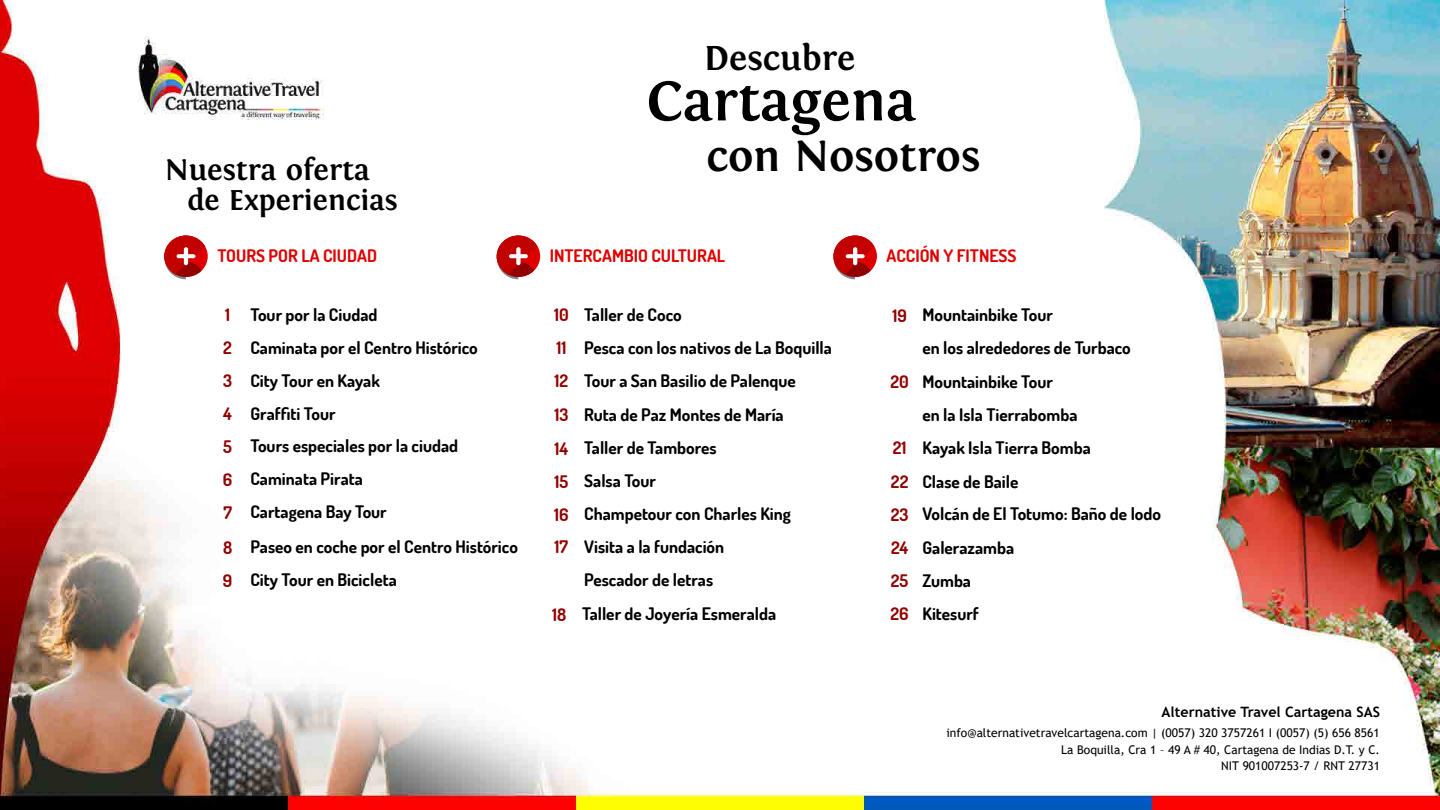
<style>
.page{position:relative;width:1440px;height:810px;background:#fff}
.page>*{position:absolute;margin:0;border:0;box-sizing:border-box;transform-origin:0 0}
.t1{font:700 58.5px "Fontin";color:#000}
.t2{font:700 45px "Fontin";color:#000}
.t3{font:700 36px "Fontin";color:#000}
.t4{font:700 30.75px "Fontin";color:#000}
.t5{font:700 30px "Fontin";color:#000}
.t6{font:700 17.25px/32.8px "Dosis";color:#000}
.t7{font:700 17.25px "Dosis";color:#de0000}
.t8{font:700 17.25px/33.5px "Dosis";color:#920000}
.t9{font:700 14.25px "Trebuchet MS";color:#000}
.t10{font:12px/16.5px "Trebuchet MS";color:#000;text-align:right}
.s1{color:#920000}
</style>
<div class="page">
<img style="left:0;top:0;width:1440px;height:810px">
<svg style="left:164px;top:236px;width:44px;height:43px"></svg>
<svg style="left:497px;top:236px;width:43px;height:43px"></svg>
<svg style="left:833px;top:236px;width:44px;height:43px"></svg>
<h3 class="t3" style="left:704px;top:38px;width:153px">Descubre</h3>
<h1 class="t1" style="left:646px;top:68px;width:271px">Cartagena</h1>
<h2 class="t2" style="left:706px;top:131px;width:275px">con Nosotros</h2>
<h3 class="t4" style="left:165px;top:153px;width:207px">Nuestra oferta</h3>
<h3 class="t5" style="left:187px;top:184px;width:212px">de Experiencias</h3>
<p class="t7" style="left:217px;top:244px;width:161px">TOURS POR LA CIUDAD</p>
<p class="t7" style="left:550px;top:244px;width:177px">INTERCAMBIO CULTURAL</p>
<p class="t7" style="left:887px;top:244px;width:132px">ACCIÓN Y FITNESS</p>
<p class="t6" style="left:250px;top:298px;width:128px">Tour por la Ciudad</p>
<p class="t6" style="left:584px;top:298px;width:99px">Taller de Coco</p>
<p class="t6" style="left:250px;top:331px;width:229px">Caminata por el Centro Histórico</p>
<p class="t6" style="left:923px;top:298px;width:132px">Mountainbike Tour</p>
<p class="t8" style="left:225px;top:298px;width:6px">1</p>
<p class="t8" style="left:554px;top:298px;width:16px">10</p>
<p class="t8" style="left:223px;top:331px;width:10px">2</p>
<p class="t8" style="left:892px;top:299px;width:16px">19</p>
<p class="t6" style="left:584px;top:331px;width:249px">Pesca con los nativos de La Boquilla</p>
<p class="t6" style="left:923px;top:331px;width:210px">en los alrededores de Turbaco</p>
<p class="t8" style="left:556px;top:331px;width:11px">11</p>
<p class="t6" style="left:251px;top:363px;width:131px">City Tour en Kayak</p>
<p class="t6" style="left:584px;top:363px;width:213px">Tour a San Basilio de Palenque</p>
<p class="t6" style="left:251px;top:396px;width:87px">Graffiti Tour</p>
<p class="t8" style="left:223px;top:364px;width:10px">3</p>
<p class="t8" style="left:555px;top:364px;width:15px">12</p>
<p class="t8" style="left:223px;top:397px;width:10px">4</p>
<p class="t6" style="left:584px;top:397px;width:201px;line-height:33.5px">Ruta de Paz Montes de María<br>Taller de Tambores</p>
<p class="t8" style="left:554px;top:398px;width:15px">13<br>14</p>
<p class="t6" style="left:250px;top:429px;width:209px">Tours especiales por la ciudad</p>
<p class="t8" style="left:223px;top:430px;width:10px">5</p>
<p class="t8" style="left:890px;top:365px;width:20px">20</p>
<p class="t8" style="left:893px;top:431px;width:15px">21</p>
<p class="t6" style="left:250px;top:462px;width:114px">Caminata Pirata</p>
<p class="t8" style="left:223px;top:463px;width:11px">6</p>
<p class="t6" style="left:584px;top:464px;width:73px">Salsa Tour</p>
<p class="t8" style="left:555px;top:464px;width:15px">15</p>
<p class="t8" style="left:891px;top:465px;width:19px;line-height:32.9px">22<br>23</p>
<p class="t6" style="left:251px;top:495px;width:138px">Cartagena Bay Tour</p>
<p class="t6" style="left:584px;top:497px;width:208px">Champetour con Charles King<br>Visita a la fundación<br>Pescador de letras</p>
<p class="t8" style="left:223px;top:496px;width:10px">7</p>
<p class="t8" style="left:554px;top:498px;width:16px;line-height:32.8px">16<br>17</p>
<p class="t6" style="left:250px;top:530px;width:269px">Paseo en coche por el Centro Histórico<br>City Tour en Bicicleta</p>
<p class="t8" style="left:223px;top:531px;width:11px">8</p>
<p class="t8" style="left:891px;top:531px;width:19px">24</p>
<p class="t8" style="left:223px;top:564px;width:11px">9</p>
<p class="t8" style="left:891px;top:564px;width:19px">25</p>
<p class="t6" style="left:552px;top:597px;width:226px"><span class="s1">18</span> Taller de Joyería Esmeralda</p>
<p class="t8" style="left:891px;top:596px;width:20px">26</p>
<p class="t6" style="left:923px;top:364px;width:156px">Mountainbike Tour<br>en la Isla Tierrabomba</p>
<p class="t6" style="left:923px;top:430px;width:170px">Kayak Isla Tierra Bomba</p>
<p class="t6" style="left:923px;top:464px;width:97px">Clase de Baile</p>
<p class="t6" style="left:923px;top:497px;width:240px">Volcán de El Totumo: Baño de lodo</p>
<p class="t6" style="left:923px;top:531px;width:93px">Galerazamba</p>
<p class="t6" style="left:923px;top:564px;width:58px">Zumba<br>Kitesurf</p>
<p class="t9" style="left:1162px;top:703px;width:220px">Alternative Travel Cartagena SAS</p>
<p class="t10" style="left:947px;top:725px;width:435px">info@alternativetravelcartagena.com | (0057) 320 3757261 I (0057) (5) 656 8561<br>La Boquilla, Cra 1 – 49 A # 40, Cartagena de Indias D.T. y C.<br>NIT 901007253-7 / RNT 27731</p>
</div>
